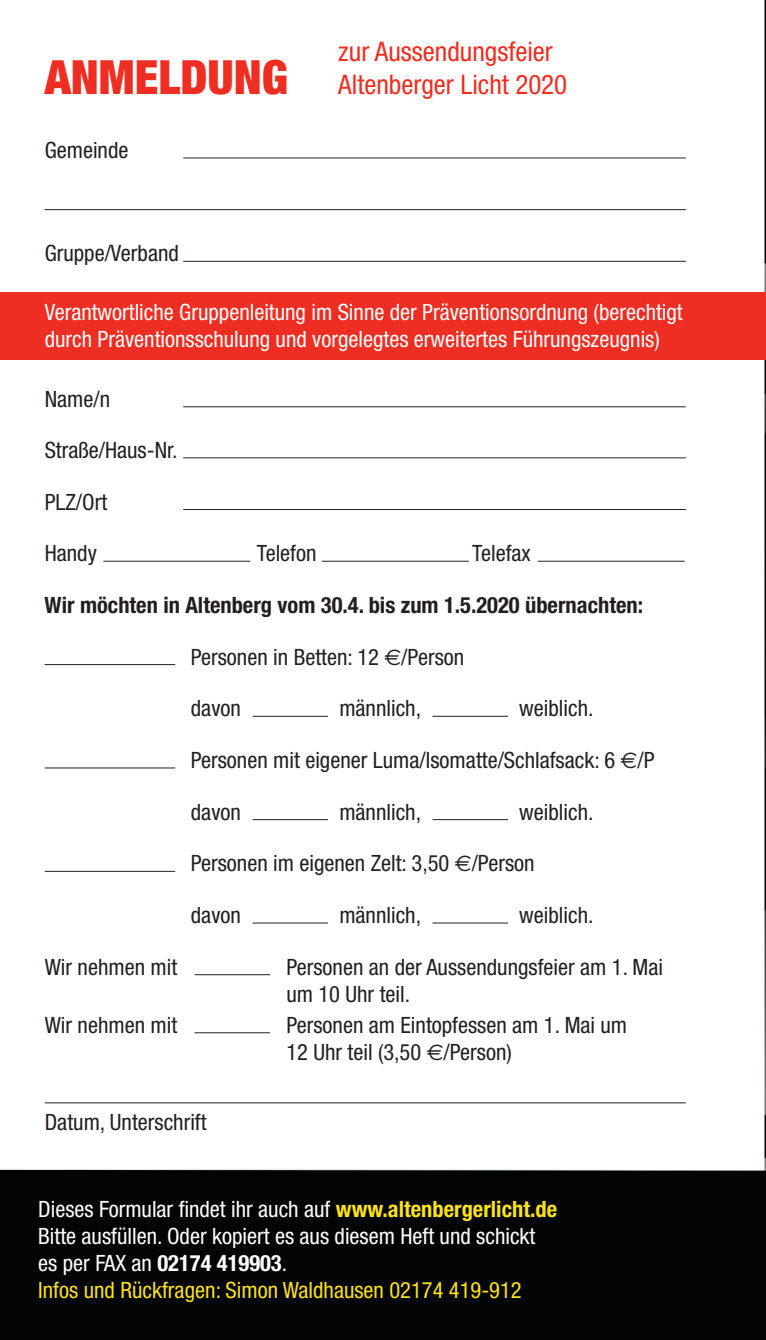
<style>
.page{position:relative;width:766px;height:1340px;background:#fff}
.page>*{position:absolute;margin:0;border:0;box-sizing:border-box;transform-origin:0 0}
.t1{font:900 condensed 47.25px "Helvetica Neue LT";color:#ee2e22}
.t2{font:condensed 27px/32.4px "Helvetica Neue LT";color:#ee2e22}
.t3{font:condensed 22.5px/27px "Helvetica Neue LT";color:#231f20}
.t4{font:condensed 22.5px/27px "Helvetica Neue LT";color:#fff}
.t5{font:700 condensed 22.5px "Helvetica Neue LT";color:#231f20}
.s1{font-family:"Euro Sans";font-stretch:normal}
.s2{font-weight:700;color:#fce21a}
.s3{font-weight:700}
.s4{color:#fce21a}
</style>
<div class="page">
<img style="left:0;top:0;width:765px;height:1339px">
<hr style="left:183px;top:157px;width:502px;height:1px;background:#231f20">
<hr style="left:183px;top:261px;width:502px;height:1px;background:#231f20">
<hr style="left:183px;top:457px;width:502px;height:1px;background:#231f20">
<hr style="left:183px;top:406px;width:502px;height:1px;background:#231f20">
<hr style="left:183px;top:509px;width:502px;height:1px;background:#231f20">
<hr style="left:103px;top:561px;width:147px;height:1px;background:#231f20">
<hr style="left:322px;top:561px;width:146px;height:1px;background:#231f20">
<hr style="left:45px;top:664px;width:130px;height:1px;background:#231f20">
<hr style="left:45px;top:767px;width:130px;height:1px;background:#231f20">
<hr style="left:45px;top:871px;width:130px;height:1px;background:#231f20">
<hr style="left:252px;top:716px;width:76px;height:1px;background:#231f20">
<hr style="left:252px;top:819px;width:76px;height:1px;background:#231f20">
<hr style="left:252px;top:922px;width:76px;height:1px;background:#231f20">
<hr style="left:432px;top:716px;width:76px;height:1px;background:#231f20">
<hr style="left:432px;top:819px;width:76px;height:1px;background:#231f20">
<hr style="left:432px;top:922px;width:76px;height:1px;background:#231f20">
<hr style="left:537px;top:561px;width:147px;height:1px;background:#231f20">
<hr style="left:45px;top:209px;width:640px;height:1px;background:#231f20">
<hr style="left:45px;top:1102px;width:640px;height:1px;background:#231f20">
<hr style="left:194px;top:974px;width:76px;height:1px;background:#231f20">
<hr style="left:194px;top:1032px;width:76px;height:1px;background:#231f20">
<div style="left:0;top:292px;width:765px;height:68px;background:#ee2e22"></div>
<h1 class="t1" style="left:45px;top:48px;width:245px">ANMELDUNG</h1>
<p class="t3" style="left:45px;top:136px;width:85px">Gemeinde</p>
<p class="t3" style="left:45px;top:240px;width:136px">Gruppe/Verband</p>
<p class="t2" style="left:338px;top:35px;width:230px">zur Aussendungsfeier<br>Altenberger Licht 2020</p>
<p class="t4" style="left:45px;top:299px;width:639px">Verantwortliche Gruppenleitung im Sinne der Präventionsordnung (berechtigt durch Präventionsschulung und vorgelegtes erweitertes Führungszeugnis)</p>
<p class="t3" style="left:45px;top:385px;width:67px">Name/n</p>
<p class="t3" style="left:45px;top:436px;width:134px">Straße/Haus-Nr.</p>
<p class="t3" style="left:45px;top:488px;width:64px">PLZ/Ort</p>
<p class="t3" style="left:45px;top:540px;width:54px">Handy</p>
<p class="t3" style="left:257px;top:539px;width:61px">Telefon</p>
<p class="t3" style="left:472px;top:540px;width:60px">Telefax</p>
<p class="t5" style="left:45px;top:591px;width:599px">Wir möchten in Altenberg vom 30.4. bis zum 1.5.2020 übernachten:</p>
<p class="t3" style="left:191px;top:643px;width:275px">Personen in Betten: 12 <span class="s1">E</span>/Person</p>
<p class="t3" style="left:191px;top:695px;width:52px">davon</p>
<p class="t3" style="left:339px;top:695px;width:83px">männlich,</p>
<p class="t3" style="left:519px;top:695px;width:76px">weiblich.</p>
<p class="t3" style="left:191px;top:746px;width:465px">Personen mit eigener Luma/Isomatte/Schlafsack: 6 <span class="s1">E</span>/P</p>
<p class="t3" style="left:191px;top:798px;width:52px">davon</p>
<p class="t3" style="left:339px;top:798px;width:83px">männlich,</p>
<p class="t3" style="left:519px;top:798px;width:76px">weiblich.</p>
<p class="t3" style="left:191px;top:849px;width:345px">Personen im eigenen Zelt: 3,50 <span class="s1">E</span>/Person</p>
<p class="t3" style="left:45px;top:953px;width:134px">Wir nehmen mit</p>
<p class="t3" style="left:191px;top:901px;width:52px">davon</p>
<p class="t3" style="left:45px;top:1011px;width:134px">Wir nehmen mit</p>
<p class="t3" style="left:45px;top:1108px;width:163px">Datum, Unterschrift</p>
<p class="t3" style="left:339px;top:901px;width:83px">männlich,</p>
<p class="t3" style="left:519px;top:901px;width:76px">weiblich.</p>
<p class="t3" style="left:286px;top:953px;width:378px">Personen an der Aussendungsfeier am 1. Mai um 10 Uhr teil.</p>
<p class="t3" style="left:286px;top:1011px;width:342px">Personen am Eintopfessen am 1. Mai um<br>12 Uhr teil (3,50 <span class="s1">E</span>/Person)</p>
<p class="t4" style="left:38px;top:1195px;width:520px">Dieses Formular findet ihr auch auf <span class="s2">www.altenbergerlicht.de </span>Bitte ausfüllen. Oder kopiert es aus diesem Heft und schickt es per FAX an <span class="s3">02174 419903</span>.<br><span class="s4">Infos und Rückfragen: Simon Waldhausen 02174 419-912</span></p>
</div>
